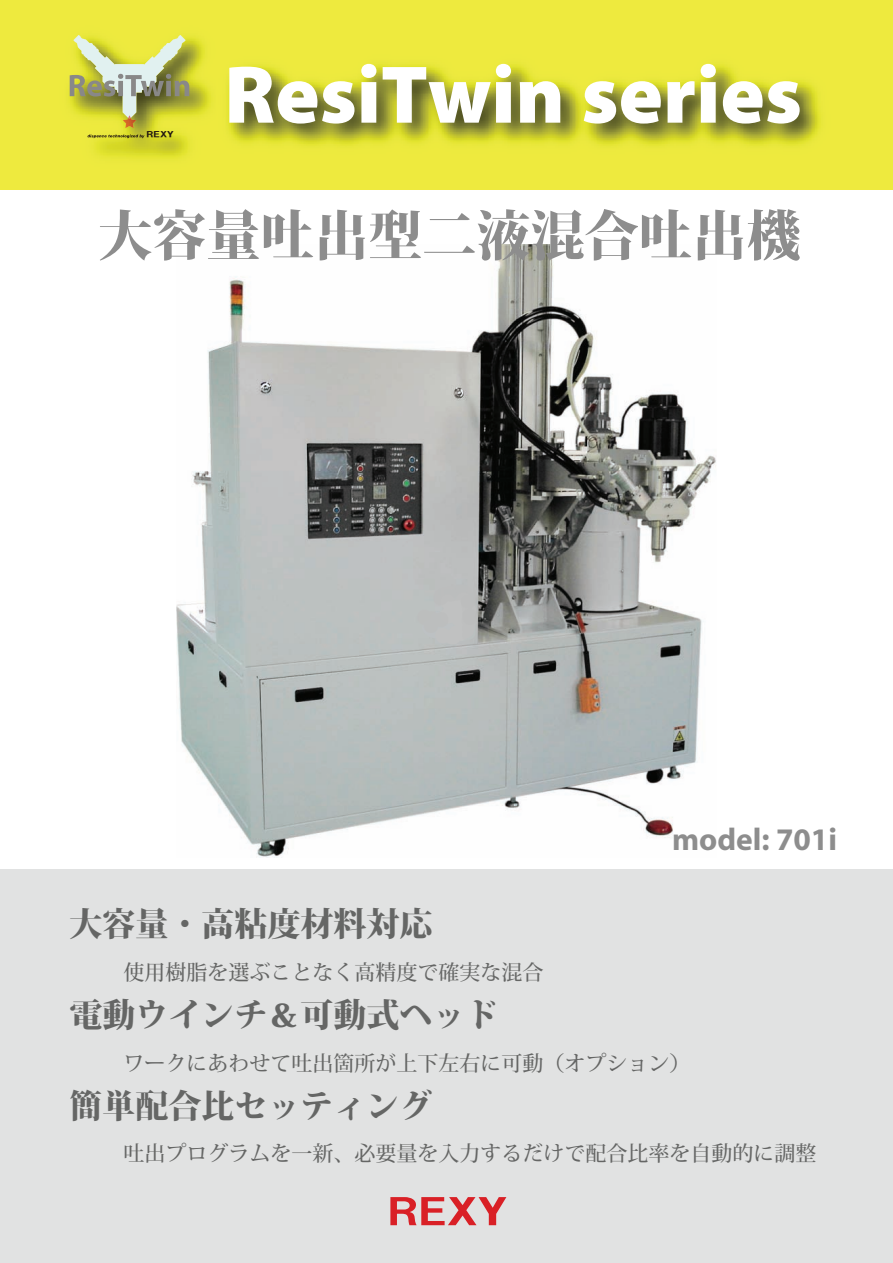
<style>
.page{position:relative;width:893px;height:1263px;background:#fff}
.page>*{position:absolute;margin:0;border:0;box-sizing:border-box;transform-origin:0 0}
.t1{font:800 54px "Koz Min Pro";color:#8d8d8d}
.t2{font:34.95px "HGS Soei Kakugothic UB";color:#d92026;scale:1.5 1}
.t3{font:800 33px "Koz Min Pro";color:#656665}
.t4{font:700 31.5px "Myriad";color:#8d8d8d}
.t5{font:500 21px "Koz Min Pro";color:#656665}
.t6{font:7.8px "HGS Soei Kakugothic UB";color:#201511;scale:1.53 1}
</style>
<div class="page">
<div style="left:0;top:0;width:893px;height:189px;background:#eeea3e"></div>
<div style="left:0;top:870px;width:893px;height:393px;background:#e1e2e2"></div>
<img style="left:228px;top:63px;width:592px;height:82px">
<svg style="left:229px;top:67px;width:125px;height:57px"></svg>
<svg style="left:361px;top:64px;width:15px;height:59px"></svg>
<svg style="left:383px;top:64px;width:128px;height:59px"></svg>
<svg style="left:520px;top:81px;width:40px;height:42px;background:#e2e2cd"></svg>
<svg style="left:584px;top:81px;width:77px;height:43px;background:#dddeb7"></svg>
<svg style="left:667px;top:81px;width:27px;height:42px"></svg>
<svg style="left:701px;top:64px;width:15px;height:59px"></svg>
<svg style="left:723px;top:81px;width:77px;height:43px;background:#d9d9b7"></svg>
<img style="left:69px;top:38px;width:142px;height:120px">
<svg style="left:88px;top:135px;width:56px;height:3px"></svg>
<svg style="left:70px;top:35px;width:119px;height:93px"></svg>
<img style="left:177px;top:245px;width:539px;height:612px">
<div style="left:417px;top:585px;width:62px;height:60px;background:#bcbfbf"></div>
<p class="t6" style="left:147px;top:130px;width:19px">REXY</p>
<h1 class="t1" style="left:98px;top:195px;width:704px">大容量吐出型二液混合吐出機</h1>
<h3 class="t4" style="left:672px;top:824px;width:166px">model: 701i</h3>
<h3 class="t3" style="left:69px;top:900px;width:364px">大容量・高粘度材料対応</h3>
<p class="t5" style="left:123px;top:957px;width:421px">使用樹脂を選ぶことなく高精度で確実な混合</p>
<h3 class="t3" style="left:69px;top:990px;width:430px">電動ウインチ＆可動式ヘッド</h3>
<p class="t5" style="left:123px;top:1048px;width:568px">ワークにあわせて吐出箇所が上下左右に可動（オプション）</p>
<h3 class="t3" style="left:69px;top:1081px;width:364px">簡単配合比セッティング</h3>
<p class="t5" style="left:123px;top:1139px;width:695px">吐出プログラムを一新、必要量を入力するだけで配合比率を自動的に調整</p>
<h2 class="t2" style="left:387px;top:1194px;width:81px">REXY</h2>
</div>
